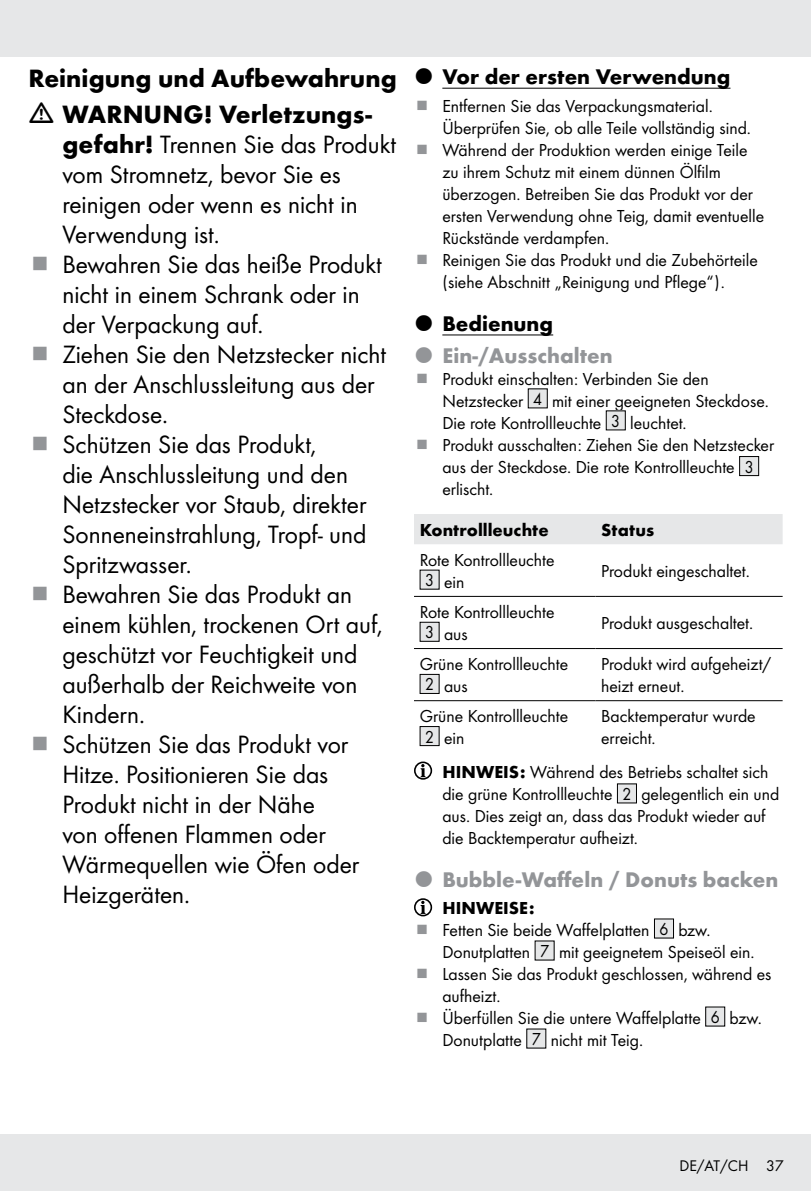
<style>
.page{position:relative;width:811px;height:1191px;background:#fff}
.page>*{position:absolute;margin:0;border:0;box-sizing:border-box;transform-origin:0 0}
.t1{font:26px/30px "Futura Boo";color:#000}
.t2{font:700 26px/35.6px "Futura";color:#000;text-align:center}
.t3{font:700 22px "Futura";color:#939598}
.t4{font:700 22px "Futura";color:#000}
.t5{font:18px/22px "Futura Boo";color:#000}
.t6{font:700 18px "Futura";color:#000}
.t7{font:16px "Futura Boo";color:#000}
.s1{font-family:"Futura";font-weight:700}
</style>
<div class="page">
<div style="left:0;top:1134px;width:811px;height:57px;background:#e6e7e8"></div>
<div style="left:0;top:0;width:811px;height:57px;background:#e6e7e8"></div>
<hr style="left:442px;top:88px;width:288px;height:1px;background:#000">
<hr style="left:442px;top:334px;width:111px;height:1px;background:#000">
<div style="left:528px;top:389px;width:19px;height:19px;background:#e6e7e8"></div>
<div style="left:606px;top:411px;width:19px;height:19px;background:#e6e7e8"></div>
<div style="left:739px;top:456px;width:19px;height:19px;background:#e6e7e8"></div>
<div style="left:739px;top:456px;width:20px;height:20px;border:1px solid #000"></div>
<div style="left:414px;top:514px;width:368px;height:30px;background:#e6e7e8"></div>
<hr style="left:414px;top:596px;width:181px;height:1px;background:#000">
<hr style="left:595px;top:596px;width:187px;height:1px;background:#000">
<hr style="left:414px;top:648px;width:181px;height:1px;background:#000">
<hr style="left:595px;top:648px;width:187px;height:1px;background:#000">
<hr style="left:414px;top:700px;width:181px;height:1px;background:#000">
<hr style="left:595px;top:700px;width:187px;height:1px;background:#000">
<div style="left:420px;top:570px;width:19px;height:19px;background:#e6e7e8"></div>
<div style="left:420px;top:622px;width:19px;height:19px;background:#e6e7e8"></div>
<div style="left:420px;top:674px;width:19px;height:19px;background:#e6e7e8"></div>
<div style="left:420px;top:674px;width:19px;height:20px;border:1px solid #000"></div>
<div style="left:420px;top:726px;width:19px;height:19px;background:#e6e7e8"></div>
<div style="left:420px;top:726px;width:19px;height:20px;border:1px solid #000"></div>
<div style="left:414px;top:761px;width:18px;height:18px;border:2px solid #000;border-radius:50%"></div>
<svg style="left:420px;top:764px;width:5px;height:13px"></svg>
<div style="left:617px;top:784px;width:19px;height:19px;background:#e6e7e8"></div>
<div style="left:617px;top:783px;width:20px;height:20px;border:1px solid #000"></div>
<div style="left:414px;top:898px;width:18px;height:18px;border:2px solid #000;border-radius:50%"></div>
<svg style="left:420px;top:900px;width:5px;height:14px"></svg>
<div style="left:654px;top:919px;width:19px;height:19px;background:#e6e7e8"></div>
<div style="left:654px;top:918px;width:20px;height:20px;border:1px solid #000"></div>
<div style="left:535px;top:941px;width:19px;height:19px;background:#e6e7e8"></div>
<div style="left:705px;top:1007px;width:19px;height:19px;background:#e6e7e8"></div>
<div style="left:705px;top:1006px;width:20px;height:20px;border:1px solid #000"></div>
<div style="left:527px;top:1029px;width:19px;height:19px;background:#e6e7e8"></div>
<h1 class="t2" style="left:28px;top:59px;width:370px">Reinigung und Aufbewahrung<br>WARNUNG! Verletzungs-</h1>
<p class="t1" style="left:62px;top:128px;width:335px"><span class="s1">gefahr!</span> Trennen Sie das Produkt vom Stromnetz, bevor Sie es reinigen oder wenn es nicht in<br>Verwendung ist.<br>Bewahren Sie das heiße Produkt nicht in einem Schrank oder in der Verpackung auf.<br>Ziehen Sie den Netzstecker nicht an der Anschlussleitung aus der<br>Steckdose.<br>Schützen Sie das Produkt,<br>die Anschlussleitung und den<br>Netzstecker vor Staub, direkter<br>Sonneneinstrahlung, Tropf- und<br>Spritzwasser.<br>Bewahren Sie das Produkt an einem kühlen, trockenen Ort auf, geschützt vor Feuchtigkeit und außerhalb der Reichweite von<br>Kindern.<br>Schützen Sie das Produkt vor<br>Hitze. Positionieren Sie das<br>Produkt nicht in der Nähe<br>von offenen Flammen oder<br>Wärmequellen wie Öfen oder<br>Heizgeräten.</p>
<p class="t4" style="left:442px;top:61px;width:290px">Vor der ersten Verwendung</p>
<p class="t5" style="left:442px;top:94px;width:323px">Entfernen Sie das Verpackungsmaterial.<br>Überprüfen Sie, ob alle Teile vollständig sind.<br>Während der Produktion werden einige Teile zu ihrem Schutz mit einem dünnen Ölfilm überzogen. Betreiben Sie das Produkt vor der ersten Verwendung ohne Teig, damit eventuelle Rückstände verdampfen.<br>Reinigen Sie das Produkt und die Zubehörteile (siehe Abschnitt „Reinigung und Pflege“).</p>
<p class="t4" style="left:442px;top:307px;width:112px">Bedienung</p>
<p class="t3" style="left:442px;top:339px;width:172px">Ein-/Ausschalten</p>
<p class="t5" style="left:442px;top:367px;width:333px">Produkt einschalten: Verbinden Sie den Netzstecker 4 mit einer geeigneten Steckdose.<br>Die rote Kontrollleuchte 3 leuchtet.<br>Produkt ausschalten: Ziehen Sie den Netzstecker aus der Steckdose. Die rote Kontrollleuchte 3 erlischt.</p>
<p class="t6" style="left:420px;top:516px;width:130px">Kontrollleuchte</p>
<p class="t6" style="left:601px;top:516px;width:54px">Status</p>
<p class="t5" style="left:425px;top:548px;width:131px;text-indent:-5px">Rote Kontrollleuchte<br>3 ein</p>
<p class="t5" style="left:601px;top:559px;width:148px">Produkt eingeschaltet.</p>
<p class="t5" style="left:425px;top:600px;width:131px;text-indent:-5px">Rote Kontrollleuchte<br>3 aus</p>
<p class="t5" style="left:601px;top:611px;width:151px">Produkt ausgeschaltet.</p>
<p class="t5" style="left:425px;top:652px;width:145px;text-indent:-5px">Grüne Kontrollleuchte<br>2 aus</p>
<p class="t5" style="left:601px;top:652px;width:172px">Produkt wird aufgeheizt/ heizt erneut.</p>
<p class="t5" style="left:425px;top:704px;width:145px;text-indent:-5px">Grüne Kontrollleuchte<br>2 ein</p>
<p class="t5" style="left:601px;top:704px;width:156px">Backtemperatur wurde erreicht.</p>
<p class="t5" style="left:442px;top:759px;width:338px"><span class="s1">HINWEIS:</span> Während des Betriebs schaltet sich die grüne Kontrollleuchte 2 gelegentlich ein und aus. Dies zeigt an, dass das Produkt wieder auf die Backtemperatur aufheizt.</p>
<p class="t3" style="left:442px;top:863px;width:338px">Bubble-Waffeln / Donuts backen</p>
<p class="t6" style="left:442px;top:895px;width:94px">HINWEISE:</p>
<p class="t5" style="left:442px;top:918px;width:331px">Fetten Sie beide Waffelplatten 6 bzw.<br>Donutplatten 7 mit geeignetem Speiseöl ein.<br>Lassen Sie das Produkt geschlossen, während es aufheizt.<br>Überfüllen Sie die untere Waffelplatte 6 bzw.<br>Donutplatte 7 nicht mit Teig.</p>
<p class="t7" style="left:679px;top:1155px;width:106px">DE/AT/CH 37</p>
</div>
